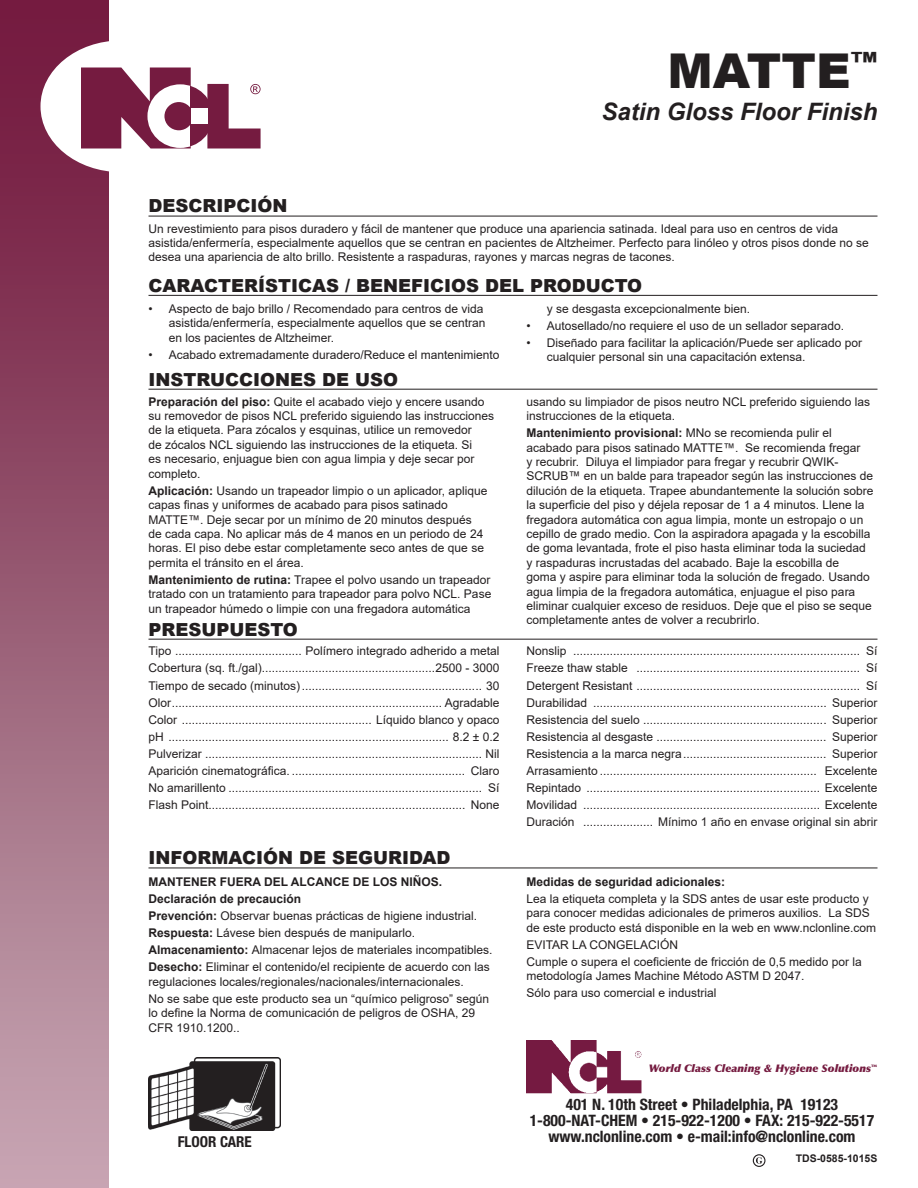
<style>
.page{position:relative;width:918px;height:1188px;background:#fff}
.page>*{position:absolute;margin:0;border:0;box-sizing:border-box;transform-origin:0 0}
.Product_Name{font:900 48px "Arial";color:#231f20}
.Product_Subtitle{font:italic 700 24px "Arial";color:#231f20}
.Section_Heading{font:900 18px "Arial";color:#231f20}
.t1{font:700 condensed 15.75px/16.4px "Helvetica Neue LT Std";color:#231f20;text-align:center}
.t2{font:700 condensed 15px "Helvetica Neue LT Std";color:#231f20}
.Body_Text{font:12px/14.4px "Arial";color:#231f20}
.Specifications{font:12px "Arial";color:#231f20}
.Bullet_Text{font:12px/14.4px "Arial";color:#231f20}
.Body_Text-2{font:700 12px "Arial";color:#231f20}
.t3{font:italic 10.5px "Optima LT Std X Black";color:#751b40}
.Code_No{font:700 10.5px "Arial";color:#231f20}
.s1{font-weight:700}
</style>
<div class="page">
<div style="left:0;top:0;width:108px;height:1188px;background:linear-gradient(to bottom,#6d1137,#c6a7b3)"></div>
<div style="left:41px;top:41px;width:161px;height:131px;background:#fff;border-radius:50%"></div>
<svg style="left:81px;top:68px;width:180px;height:81px"></svg>
<div style="left:191px;top:108px;width:16px;height:16px;background:#fff"></div>
<img style="left:526px;top:1041px;width:116px;height:53px">
<hr style="left:148px;top:216px;width:730px;height:1px;background:#231f20">
<hr style="left:148px;top:295px;width:730px;height:1px;background:#231f20">
<hr style="left:148px;top:389px;width:730px;height:1px;background:#231f20">
<hr style="left:148px;top:639px;width:730px;height:1px;background:#231f20">
<hr style="left:148px;top:868px;width:730px;height:1px;background:#231f20">
<img style="left:148px;top:1058px;width:133px;height:72px">
<svg style="left:756px;top:1157px;width:6px;height:7px"></svg>
<div style="left:753px;top:1154px;width:12px;height:13px;border:1px solid #231f20;border-radius:50%"></div>
<p class="Product_Name" style="left:668px;top:36px;width:211px">MATTE<sup>™</sup></p>
<p class="Product_Subtitle" style="left:601px;top:96px;width:278px">Satin Gloss Floor Finish</p>
<p class="Section_Heading" style="left:148px;top:193px;width:140px">DESCRIPCIÓN</p>
<p class="Body_Text" style="left:148px;top:221px;width:722px">Un revestimiento para pisos duradero y fácil de mantener que produce una apariencia satinada. Ideal para uso en centros de vida asistida/enfermería, especialmente aquellos que se centran en pacientes de Altzheimer. Perfecto para linóleo y otros pisos donde no se desea una apariencia de alto brillo. Resistente a raspaduras, rayones y marcas negras de tacones.</p>
<p class="Section_Heading" style="left:148px;top:272px;width:495px">CARACTERÍSTICAS / BENEFICIOS DEL PRODUCTO</p>
<p class="Bullet_Text" style="left:169px;top:301px;width:318px;text-indent:-20px">• Aspecto de bajo brillo / Recomendado para centros de vida asistida/enfermería, especialmente aquellos que se centran en los pacientes de Altzheimer.</p>
<p class="Bullet_Text" style="left:148px;top:347px;width:352px">• Acabado extremadamente duradero/Reduce el mantenimiento</p>
<p class="Bullet_Text" style="left:547px;top:301px;width:205px">y se desgasta excepcionalmente bien.</p>
<p class="Bullet_Text" style="left:526px;top:318px;width:319px">• Autosellado/no requiere el uso de un sellador separado.</p>
<p class="Bullet_Text" style="left:547px;top:336px;width:317px;text-indent:-20px">• Diseñado para facilitar la aplicación/Puede ser aplicado por cualquier personal sin una capacitación extensa.</p>
<p class="Section_Heading" style="left:148px;top:366px;width:251px">INSTRUCCIONES DE USO</p>
<p class="Body_Text" style="left:148px;top:394px;width:347px"><span class="s1">Preparación del piso:</span> Quite el acabado viejo y encere usando su removedor de pisos NCL preferido siguiendo las instrucciones de la etiqueta. Para zócalos y esquinas, utilice un removedor<br>de zócalos NCL siguiendo las instrucciones de la etiqueta. Si<br>es necesario, enjuague bien con agua limpia y deje secar por completo.</p>
<p class="Body_Text" style="left:148px;top:483px;width:340px"><span class="s1">Aplicación:</span> Usando un trapeador limpio o un aplicador, aplique capas finas y uniformes de acabado para pisos satinado MATTE™. Deje secar por un mínimo de 20 minutos después de cada capa. No aplicar más de 4 manos en un periodo de 24 horas. El piso debe estar completamente seco antes de que se permita el tránsito en el área.</p>
<p class="Body_Text" style="left:148px;top:572px;width:344px;text-align:justify"><span class="s1">Mantenimiento de rutina:</span> Trapee el polvo usando un trapeador tratado con un tratamiento para trapeador para polvo NCL. Pase un trapeador húmedo o limpie con una fregadora automática</p>
<p class="Section_Heading" style="left:148px;top:616px;width:151px">PRESUPUESTO</p>
<p class="Specifications" style="left:148px;top:643px;width:352px">Tipo ...................................... Polímero integrado adherido a metal</p>
<p class="Specifications" style="left:148px;top:660px;width:352px">Cobertura (sq. ft./gal)....................................................2500 - 3000</p>
<p class="Specifications" style="left:148px;top:677px;width:352px">Tiempo de secado (minutos)...................................................... 30</p>
<p class="Specifications" style="left:148px;top:694px;width:352px">Olor................................................................................. Agradable</p>
<p class="Specifications" style="left:148px;top:711px;width:352px">Color ......................................................... Líquido blanco y opaco</p>
<p class="Specifications" style="left:148px;top:728px;width:353px">pH .................................................................................... 8.2 ± 0.2</p>
<p class="Specifications" style="left:148px;top:745px;width:352px">Pulverizar ................................................................................... Nil</p>
<p class="Specifications" style="left:148px;top:763px;width:352px">Aparición cinematográfica. .................................................... Claro</p>
<p class="Specifications" style="left:148px;top:780px;width:353px">No amarillento ............................................................................ Sí</p>
<p class="Specifications" style="left:148px;top:797px;width:352px">Flash Point............................................................................. None</p>
<p class="Section_Heading" style="left:148px;top:845px;width:303px">INFORMACIÓN DE SEGURIDAD</p>
<p class="Body_Text-2" style="left:148px;top:873px;width:295px">MANTENER FUERA DEL ALCANCE DE LOS NIÑOS.</p>
<p class="Body_Text-2" style="left:148px;top:890px;width:154px">Declaración de precaución</p>
<p class="Body_Text" style="left:148px;top:908px;width:330px"><span class="s1">Prevención:</span> Observar buenas prácticas de higiene industrial.</p>
<p class="Body_Text" style="left:148px;top:926px;width:268px"><span class="s1">Respuesta:</span> Lávese bien después de manipularlo.</p>
<p class="Body_Text" style="left:148px;top:943px;width:346px"><span class="s1">Almacenamiento:</span> Almacenar lejos de materiales incompatibles.</p>
<p class="Body_Text" style="left:148px;top:960px;width:343px"><span class="s1">Desecho:</span> Eliminar el contenido/el recipiente de acuerdo con las regulaciones locales/regionales/nacionales/internacionales.</p>
<p class="Body_Text" style="left:148px;top:991px;width:342px">No se sabe que este producto sea un “químico peligroso” según lo define la Norma de comunicación de peligros de OSHA, 29<br>CFR 1910.1200..</p>
<p class="t2" style="left:178px;top:1133px;width:76px">FLOOR CARE</p>
<p class="Body_Text" style="left:526px;top:394px;width:345px">usando su limpiador de pisos neutro NCL preferido siguiendo las instrucciones de la etiqueta.</p>
<p class="Body_Text" style="left:526px;top:426px;width:348px"><span class="s1">Mantenimiento provisional:</span> MNo se recomienda pulir el acabado para pisos satinado MATTE™. Se recomienda fregar<br>y recubrir. Diluya el limpiador para fregar y recubrir QWIK-SCRUB™ en un balde para trapeador según las instrucciones de dilución de la etiqueta. Trapee abundantemente la solución sobre la superficie del piso y déjela reposar de 1 a 4 minutos. Llene la fregadora automática con agua limpia, monte un estropajo o un cepillo de grado medio. Con la aspiradora apagada y la escobilla de goma levantada, frote el piso hasta eliminar toda la suciedad y raspaduras incrustadas del acabado. Baje la escobilla de<br>goma y aspire para eliminar toda la solución de fregado. Usando agua limpia de la fregadora automática, enjuague el piso para eliminar cualquier exceso de residuos. Deje que el piso se seque completamente antes de volver a recubrirlo.</p>
<p class="Specifications" style="left:526px;top:643px;width:353px">Nonslip ...................................................................................... Sí</p>
<p class="Specifications" style="left:526px;top:660px;width:353px">Freeze thaw stable ................................................................... Sí</p>
<p class="Specifications" style="left:526px;top:677px;width:353px">Detergent Resistant ................................................................... Sí</p>
<p class="Specifications" style="left:526px;top:694px;width:352px">Durabilidad ...................................................................... Superior</p>
<p class="Specifications" style="left:526px;top:711px;width:352px">Resistencia del suelo ....................................................... Superior</p>
<p class="Specifications" style="left:526px;top:728px;width:352px">Resistencia al desgaste ................................................... Superior</p>
<p class="Specifications" style="left:526px;top:746px;width:352px">Resistencia a la marca negra........................................... Superior</p>
<p class="Specifications" style="left:526px;top:763px;width:352px">Arrasamiento ................................................................. Excelente</p>
<p class="Specifications" style="left:526px;top:780px;width:352px">Repintado ...................................................................... Excelente</p>
<p class="Specifications" style="left:526px;top:797px;width:352px">Movilidad ....................................................................... Excelente</p>
<p class="Specifications" style="left:526px;top:814px;width:352px">Duración ..................... Mínimo 1 año en envase original sin abrir</p>
<p class="Body_Text-2" style="left:526px;top:873px;width:200px">Medidas de seguridad adicionales:</p>
<p class="Body_Text" style="left:526px;top:891px;width:351px">Lea la etiqueta completa y la SDS antes de usar este producto y para conocer medidas adicionales de primeros auxilios. La SDS de este producto está disponible en la web en www.nclonline.com</p>
<p class="Body_Text" style="left:526px;top:937px;width:153px">EVITAR LA CONGELACIÓN</p>
<p class="Body_Text" style="left:526px;top:954px;width:337px">Cumple o supera el coeficiente de fricción de 0,5 medido por la metodología James Machine Método ASTM D 2047.</p>
<p class="Body_Text" style="left:526px;top:986px;width:192px">Sólo para uso comercial e industrial</p>
<p class="t3" style="left:649px;top:1062px;width:230px">World Class Cleaning &amp; Hygiene Solutions<sup>™</sup></p>
<h3 class="t1" style="left:530px;top:1096px;width:346px">401 N. 10th Street • Philadelphia, PA 19123<br>1-800-NAT-CHEM • 215-922-1200 • FAX: 215-922-5517 www.nclonline.com • e-mail:info@nclonline.com</h3>
<p class="Code_No" style="left:796px;top:1151px;width:83px">TDS-0585-1015S</p>
</div>
